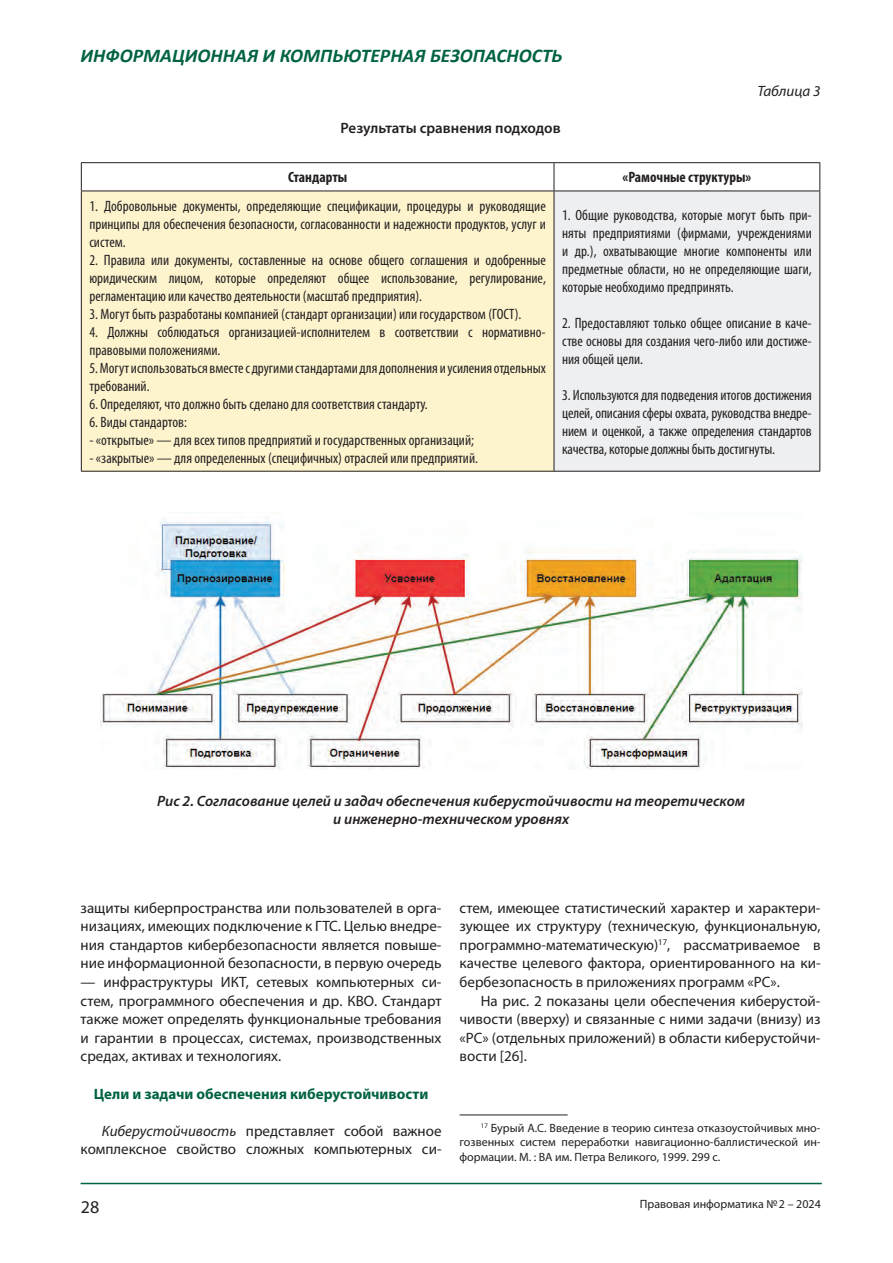
<style>
.page{position:relative;width:893px;height:1263px;background:#fff}
.page>*{position:absolute;margin:0;border:0;box-sizing:border-box;transform-origin:0 0}
.t1{font:italic 700 19.5px "Calibri";color:#00633f}
.t2{font:18px "Myriad Pro";color:#231f20}
.t3{font:condensed 15px/18px "Myriad Pro";color:#231f20;text-align:justify}
.t4{font:15px/18.6px "Myriad Pro";color:#231f20;text-align:justify}
.t5{font:italic 600 15px/18.6px "Myriad Pro";color:#231f20;text-align:center}
.t6{font:700 15px "Myriad Pro";color:#00633f}
.t7{font:700 condensed 15px "Myriad Pro";color:#231f20}
.t8{font:600 15px "Myriad Pro";color:#231f20}
.t9{font:italic 15px "Myriad Pro";color:#231f20}
.t10{font:12px/14.4px "Myriad Pro";color:#231f20;text-align:justify}
.s1{font-style:italic}
</style>
<div class="page">
<hr style="left:81px;top:1183px;width:741px;height:1px;background:#00633f">
<hr style="left:460px;top:1115px;width:108px;height:1px;background:#231f20">
<div style="left:81px;top:191px;width:473px;height:280px;background:#fdf4ce"></div>
<div style="left:554px;top:191px;width:266px;height:280px;background:#edeff0"></div>
<hr style="left:81px;top:162px;width:739px;height:1px;background:#231f20">
<hr style="left:81px;top:191px;width:739px;height:1px;background:#231f20">
<hr style="left:81px;top:471px;width:739px;height:1px;background:#231f20">
<svg style="left:81px;top:163px;width:1px;height:28px"></svg>
<hr style="left:81px;top:191px;width:1px;height:280px;background:#231f20">
<svg style="left:554px;top:163px;width:1px;height:28px"></svg>
<svg style="left:819px;top:163px;width:1px;height:28px"></svg>
<hr style="left:554px;top:191px;width:1px;height:280px;background:#231f20">
<hr style="left:819px;top:191px;width:1px;height:280px;background:#231f20">
<img style="left:100px;top:518px;width:702px;height:252px">
<h1 class="t1" style="left:81px;top:48px;width:483px">ИНФОРМАЦИОННАЯ И КОМПЬЮТЕРНАЯ БЕЗОПАСНОСТЬ</h1>
<p class="t9" style="left:757px;top:86px;width:65px">Таблица 3</p>
<p class="t8" style="left:341px;top:120px;width:222px">Результаты сравнения подходов</p>
<p class="t7" style="left:288px;top:168px;width:61px">Стандарты</p>
<p class="t7" style="left:623px;top:168px;width:130px">«Рамочные структуры»</p>
<p class="t3" style="left:89px;top:197px;width:458px">1. Добровольные документы, определяющие спецификации, процедуры и руководящие принципы для обеспечения безопасности, согласованности и надежности продуктов, услуг и систем.</p>
<p class="t3" style="left:89px;top:251px;width:458px">2. Правила или документы, составленные на основе общего соглашения и одобренные юридическим лицом, которые определяют общее использование, регулирование, регламентацию или качество деятельности (масштаб предприятия).</p>
<p class="t3" style="left:89px;top:305px;width:433px">3. Могут быть разработаны компанией (стандарт организации) или государством (ГОСТ).</p>
<p class="t3" style="left:89px;top:323px;width:458px">4. Должны соблюдаться организацией-исполнителем в соответствии с нормативно&shy;правовыми положениями.</p>
<p class="t3" style="left:89px;top:359px;width:458px">5. Могут использоваться вместе с другими стандартами для дополнения и усиления отдельных требований.</p>
<p class="t3" style="left:89px;top:395px;width:340px">6. Определяют, что должно быть сделано для соответствия стандарту.</p>
<p class="t3" style="left:89px;top:413px;width:99px">6. Виды стандартов:</p>
<p class="t3" style="left:89px;top:431px;width:386px">- «открытые» — для всех типов предприятий и государственных организаций;</p>
<p class="t3" style="left:89px;top:449px;width:390px">- «закрытые» — для определенных (специфичных) отраслей или предприятий.</p>
<p class="t3" style="left:562px;top:206px;width:251px">1. Общие руководства, которые могут быть при&shy;няты предприятиями (фирмами, учреждениями и др.), охватывающие многие компоненты или предметные области, но не определяющие шаги, которые необходимо предпринять.</p>
<p class="t3" style="left:562px;top:314px;width:251px">2. Предоставляют только общее описание в каче&shy;стве основы для создания чего-либо или достиже&shy;ния общей цели.</p>
<p class="t3" style="left:562px;top:386px;width:251px">3. Используются для подведения итогов достижения целей, описания сферы охвата, руководства внедре&shy;нием и оценкой, а также определения стандартов качества, которые должны быть достигнуты.</p>
<p class="t5" style="left:157px;top:791px;width:589px">Рис 2. Согласование целей и задач обеспечения киберустойчивости на теоретическом и инженерно-техническом уровнях</p>
<p class="t4" style="left:81px;top:899px;width:362px">защиты киберпространства или пользователей в орга&shy;низациях, имеющих подключение к ГТС. Целью внедре&shy;ния стандартов кибербезопасности является повыше&shy;ние информационной безопасности, в первую очередь</p>
<p class="t4" style="left:81px;top:974px;width:362px">— инфраструктуры ИКТ, сетевых компьютерных си&shy;стем, программного обеспечения и др. КВО. Стандарт также может определять функциональные требования и гарантии в процессах, системах, производственных средах, активах и технологиях.</p>
<p class="t6" style="left:94px;top:1085px;width:336px">Цели и задачи обеспечения киберустойчивости</p>
<p class="t4" style="left:81px;top:1122px;width:362px;text-align:right"><span class="s1">Киберустойчивость</span> представляет собой важное комплексное свойство сложных компьютерных си-</p>
<p class="t2" style="left:81px;top:1200px;width:20px">28</p>
<p class="t4" style="left:460px;top:899px;width:362px">стем, имеющее статистический характер и характери&shy;зующее их структуру (техническую, функциональную, программно-математическую)<sup>17</sup>, рассматриваемое в качестве целевого фактора, ориентированного на ки&shy;бербезопасность в приложениях программ «РС».</p>
<p class="t4" style="left:460px;top:992px;width:362px;text-indent:21px">На рис. 2 показаны цели обеспечения киберустой&shy;чивости (вверху) и связанные с ними задачи (внизу) из «РС» (отдельных приложений) в области киберустойчи&shy;вости [26].</p>
<p class="t10" style="left:460px;top:1122px;width:362px;text-indent:21px"><sup>17</sup> Бурый А.С. Введение в теорию синтеза отказоустойчивых мно&shy;гозвенных систем переработки навигационно-баллистической ин&shy;формации. М. : ВА им. Петра Великого, 1999. 299 с.</p>
<p class="t10" style="left:640px;top:1198px;width:182px">Правовая информатика № 2 – 2024</p>
</div>
